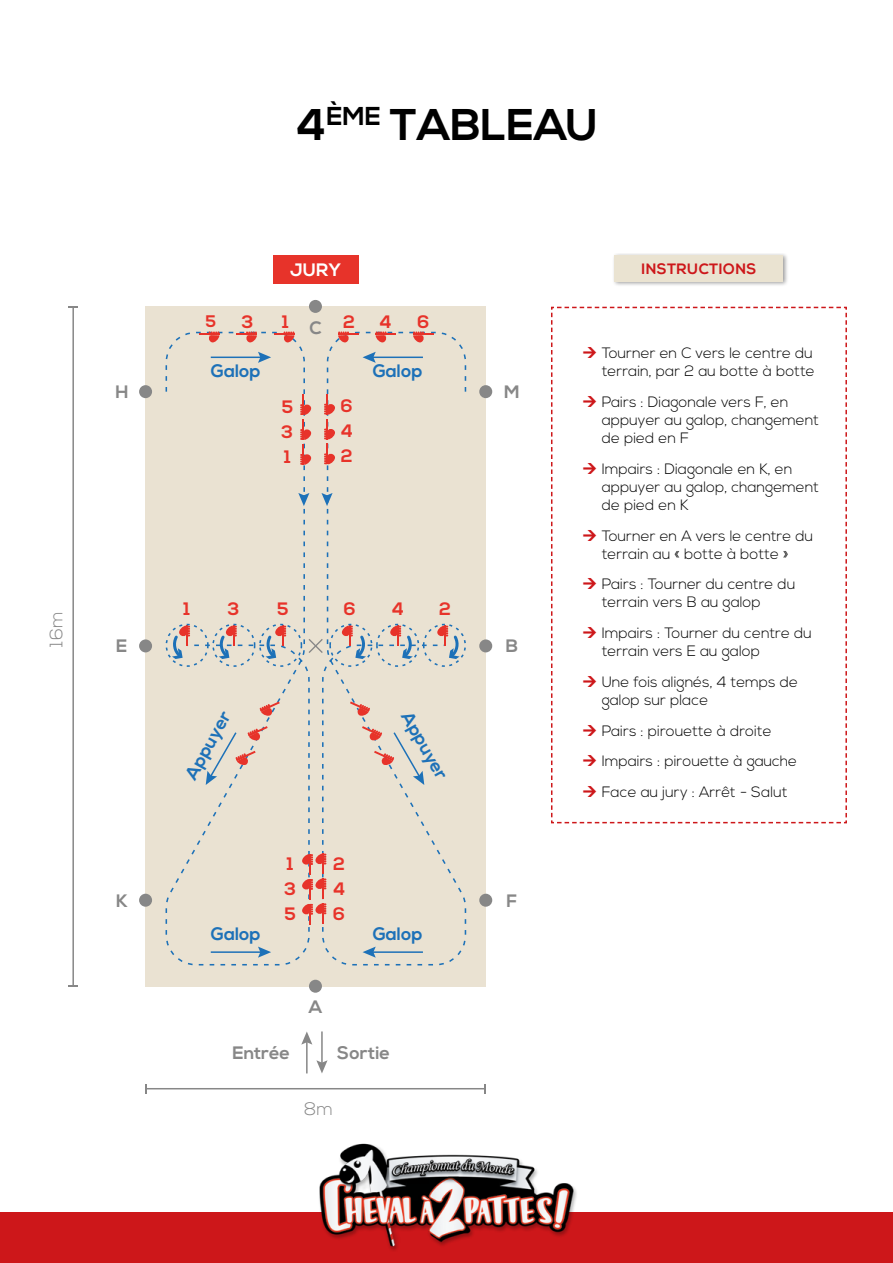
<style>
.page{position:relative;width:893px;height:1263px;background:#fff}
.page>*{position:absolute;margin:0;border:0;box-sizing:border-box;transform-origin:0 0}
.t1{font:700 44.25px "Nexa";color:#000}
.t2{font:700 18px "Nexa";color:#1d71b8}
.t3{font:700 18px "Nexa";color:#e7332a}
.t4{font:700 18px "Nexa";color:#878787}
.t5{font:300 18px "Nexa";color:#878787}
.t6{font:700 18px "Nexa";color:#fff}
.t7{font:700 16.8px "Nexa";color:#e7332a}
.t8{font:300 15px/18px "Nexa";color:#000}
.t9{font:700 15px "Nexa";letter-spacing:.02em;color:#cd171a}
</style>
<div class="page">
<div style="left:0;top:1212px;width:893px;height:51px;background:#cd171a"></div>
<img style="left:319px;top:1143px;width:258px;height:108px">
<div style="left:146px;top:306px;width:340px;height:681px;background:#eae2d2"></div>
<hr style="left:146px;top:1088px;width:339px;height:1px;background:#878787">
<svg style="left:484px;top:1084px;width:2px;height:9px"></svg>
<hr style="left:72px;top:307px;width:2px;height:679px;background:#878787">
<svg style="left:68px;top:985px;width:10px;height:2px"></svg>
<svg style="left:68px;top:306px;width:10px;height:2px"></svg>
<div style="left:273px;top:255px;width:85px;height:29px;background:#e7332a"></div>
<hr style="left:306px;top:1040px;width:2px;height:33px;background:#878787">
<svg style="left:301px;top:1031px;width:11px;height:14px"></svg>
<hr style="left:321px;top:1031px;width:2px;height:33px;background:#878787">
<svg style="left:316px;top:1060px;width:11px;height:13px"></svg>
<svg style="left:311px;top:640px;width:10px;height:12px"></svg>
<div style="left:309px;top:300px;width:13px;height:13px;background:#878787;border-radius:50%"></div>
<div style="left:309px;top:980px;width:13px;height:13px;background:#878787;border-radius:50%"></div>
<div style="left:139px;top:385px;width:13px;height:13px;background:#878787;border-radius:50%"></div>
<div style="left:479px;top:385px;width:13px;height:13px;background:#878787;border-radius:50%"></div>
<div style="left:139px;top:639px;width:13px;height:13px;background:#878787;border-radius:50%"></div>
<div style="left:479px;top:639px;width:13px;height:13px;background:#878787;border-radius:50%"></div>
<div style="left:139px;top:894px;width:13px;height:13px;background:#878787;border-radius:50%"></div>
<div style="left:479px;top:894px;width:13px;height:13px;background:#878787;border-radius:50%"></div>
<svg style="left:165px;top:331px;width:146px;height:635px"></svg>
<svg style="left:321px;top:331px;width:146px;height:635px"></svg>
<hr style="left:338px;top:333px;width:21px;height:2px;background:#e7332a">
<svg style="left:338px;top:331px;width:12px;height:12px"></svg>
<hr style="left:376px;top:333px;width:20px;height:2px;background:#e7332a">
<svg style="left:376px;top:331px;width:11px;height:12px"></svg>
<hr style="left:413px;top:333px;width:21px;height:2px;background:#e7332a">
<svg style="left:413px;top:331px;width:12px;height:12px"></svg>
<hr style="left:274px;top:333px;width:20px;height:2px;background:#e7332a">
<svg style="left:283px;top:331px;width:11px;height:12px"></svg>
<hr style="left:236px;top:333px;width:21px;height:2px;background:#e7332a">
<svg style="left:245px;top:331px;width:12px;height:12px"></svg>
<hr style="left:199px;top:333px;width:20px;height:2px;background:#e7332a">
<svg style="left:208px;top:331px;width:11px;height:12px"></svg>
<hr style="left:309px;top:904px;width:2px;height:20px;background:#e7332a">
<hr style="left:309px;top:879px;width:2px;height:20px;background:#e7332a">
<hr style="left:309px;top:854px;width:2px;height:21px;background:#e7332a">
<hr style="left:322px;top:903px;width:2px;height:21px;background:#e7332a">
<svg style="left:301px;top:903px;width:25px;height:12px"></svg>
<hr style="left:322px;top:878px;width:2px;height:21px;background:#e7332a">
<svg style="left:301px;top:878px;width:25px;height:12px"></svg>
<hr style="left:322px;top:854px;width:2px;height:20px;background:#e7332a">
<svg style="left:301px;top:854px;width:25px;height:12px"></svg>
<hr style="left:326px;top:394px;width:2px;height:20px;background:#e7332a">
<svg style="left:324px;top:403px;width:12px;height:11px"></svg>
<hr style="left:326px;top:419px;width:2px;height:20px;background:#e7332a">
<svg style="left:324px;top:428px;width:12px;height:11px"></svg>
<hr style="left:326px;top:444px;width:2px;height:20px;background:#e7332a">
<svg style="left:324px;top:453px;width:12px;height:11px"></svg>
<hr style="left:302px;top:394px;width:2px;height:21px;background:#e7332a">
<svg style="left:300px;top:403px;width:12px;height:12px"></svg>
<hr style="left:302px;top:419px;width:2px;height:21px;background:#e7332a">
<svg style="left:300px;top:428px;width:12px;height:12px"></svg>
<hr style="left:302px;top:444px;width:2px;height:21px;background:#e7332a">
<svg style="left:300px;top:453px;width:12px;height:12px"></svg>
<svg style="left:260px;top:701px;width:20px;height:16px"></svg>
<svg style="left:350px;top:701px;width:20px;height:16px"></svg>
<svg style="left:298px;top:493px;width:11px;height:13px"></svg>
<svg style="left:321px;top:493px;width:12px;height:13px"></svg>
<hr style="left:211px;top:951px;width:51px;height:2px;background:#1d71b8">
<svg style="left:258px;top:946px;width:13px;height:12px"></svg>
<svg style="left:206px;top:726px;width:62px;height:59px"></svg>
<svg style="left:362px;top:726px;width:62px;height:59px"></svg>
<hr style="left:371px;top:951px;width:52px;height:2px;background:#1d71b8">
<svg style="left:363px;top:946px;width:13px;height:12px"></svg>
<hr style="left:211px;top:357px;width:51px;height:1px;background:#1d71b8">
<svg style="left:258px;top:352px;width:13px;height:11px"></svg>
<hr style="left:371px;top:357px;width:52px;height:1px;background:#1d71b8">
<svg style="left:363px;top:352px;width:13px;height:11px"></svg>
<div style="left:166px;top:624px;width:43px;height:43px;border:2px dashed #1d71b8;border-radius:50%"></div>
<svg style="left:172px;top:626px;width:18px;height:34px"></svg>
<div style="left:212px;top:624px;width:43px;height:43px;border:2px dashed #1d71b8;border-radius:50%"></div>
<svg style="left:219px;top:626px;width:18px;height:34px"></svg>
<div style="left:259px;top:624px;width:43px;height:43px;border:2px dashed #1d71b8;border-radius:50%"></div>
<svg style="left:266px;top:626px;width:20px;height:34px"></svg>
<div style="left:423px;top:624px;width:43px;height:43px;border:2px dashed #1d71b8;border-radius:50%"></div>
<svg style="left:436px;top:626px;width:24px;height:34px"></svg>
<div style="left:376px;top:624px;width:43px;height:43px;border:2px dashed #1d71b8;border-radius:50%"></div>
<svg style="left:389px;top:626px;width:24px;height:34px"></svg>
<div style="left:329px;top:624px;width:43px;height:43px;border:2px dashed #1d71b8;border-radius:50%"></div>
<svg style="left:341px;top:626px;width:25px;height:34px"></svg>
<div style="left:612px;top:253px;width:177px;height:34px;background:#000;opacity:.4"></div>
<div style="left:615px;top:255px;width:168px;height:26px;background:#eae3d1"></div>
<svg style="left:551px;top:307px;width:296px;height:516px"></svg>
<p class="t4" style="left:115px;top:382px;width:15px">H</p>
<p class="t5" style="left:46px;top:647px;width:36px;rotate:-90deg">16m</p>
<p class="t4" style="left:116px;top:636px;width:13px">E</p>
<p class="t4" style="left:116px;top:890px;width:13px">K</p>
<p class="t1" style="left:296px;top:99px;width:304px">4<sup>ÈME</sup> TABLEAU</p>
<p class="t6" style="left:290px;top:260px;width:52px">JURY</p>
<p class="t7" style="left:206px;top:311px;width:12px">5</p>
<p class="t3" style="left:242px;top:311px;width:13px">3</p>
<p class="t3" style="left:282px;top:311px;width:8px">1</p>
<p class="t3" style="left:343px;top:311px;width:13px">2</p>
<p class="t3" style="left:379px;top:311px;width:14px">4</p>
<p class="t3" style="left:417px;top:311px;width:13px">6</p>
<p class="t4" style="left:309px;top:317px;width:13px">C</p>
<p class="t9" style="left:641px;top:260px;width:116px">INSTRUCTIONS</p>
<p class="t2" style="left:211px;top:360px;width:51px">Galop</p>
<p class="t2" style="left:373px;top:360px;width:51px">Galop</p>
<p class="t3" style="left:282px;top:396px;width:13px">5</p>
<p class="t3" style="left:341px;top:396px;width:13px">6</p>
<p class="t3" style="left:282px;top:421px;width:13px">3</p>
<p class="t3" style="left:341px;top:421px;width:14px">4</p>
<p class="t3" style="left:284px;top:446px;width:8px">1</p>
<p class="t3" style="left:341px;top:446px;width:13px">2</p>
<p class="t4" style="left:504px;top:382px;width:17px">M</p>
<p class="t3" style="left:184px;top:598px;width:8px">1</p>
<p class="t3" style="left:228px;top:598px;width:13px">3</p>
<p class="t3" style="left:277px;top:598px;width:13px">5</p>
<p class="t3" style="left:344px;top:598px;width:13px">6</p>
<p class="t3" style="left:392px;top:598px;width:14px">4</p>
<p class="t3" style="left:439px;top:598px;width:13px">2</p>
<p class="t2" style="left:181px;top:773px;width:76px;rotate:-61deg">Appuyer</p>
<p class="t2" style="left:415px;top:708px;width:76px;rotate:60deg">Appuyer</p>
<p class="t2" style="left:211px;top:923px;width:51px">Galop</p>
<p class="t3" style="left:287px;top:854px;width:8px">1</p>
<p class="t3" style="left:333px;top:853px;width:13px">2</p>
<p class="t3" style="left:284px;top:879px;width:13px">3</p>
<p class="t3" style="left:333px;top:878px;width:14px">4</p>
<p class="t3" style="left:285px;top:904px;width:13px">5</p>
<p class="t3" style="left:333px;top:903px;width:13px">6</p>
<p class="t4" style="left:309px;top:997px;width:15px">A</p>
<p class="t2" style="left:373px;top:923px;width:51px">Galop</p>
<p class="t4" style="left:233px;top:1043px;width:59px">Entrée</p>
<p class="t4" style="left:337px;top:1043px;width:54px">Sortie</p>
<p class="t5" style="left:304px;top:1098px;width:30px">8m</p>
<p class="t4" style="left:506px;top:636px;width:14px">B</p>
<p class="t4" style="left:507px;top:890px;width:12px">F</p>
<p class="t8" style="left:602px;top:345px;width:215px">Tourner en C vers le centre du terrain, par 2 au botte à botte</p>
<p class="t8" style="left:602px;top:394px;width:219px">Pairs : Diagonale vers F, en appuyer au galop, changement de pied en F</p>
<p class="t8" style="left:602px;top:460px;width:219px">Impairs : Diagonale en K, en appuyer au galop, changement de pied en K</p>
<p class="t8" style="left:602px;top:527px;width:213px">Tourner en A vers le centre du terrain au « botte à botte »</p>
<p class="t8" style="left:602px;top:576px;width:195px">Pairs : Tourner du centre du terrain vers B au galop</p>
<p class="t8" style="left:602px;top:625px;width:212px">Impairs : Tourner du centre du terrain vers E au galop</p>
<p class="t8" style="left:602px;top:673px;width:198px">Une fois alignés, 4 temps de galop sur place</p>
<p class="t8" style="left:602px;top:722px;width:172px">Pairs : pirouette à droite</p>
<p class="t8" style="left:602px;top:753px;width:197px">Impairs : pirouette à gauche</p>
<p class="t8" style="left:602px;top:784px;width:188px">Face au jury : Arrêt - Salut</p>
</div>
